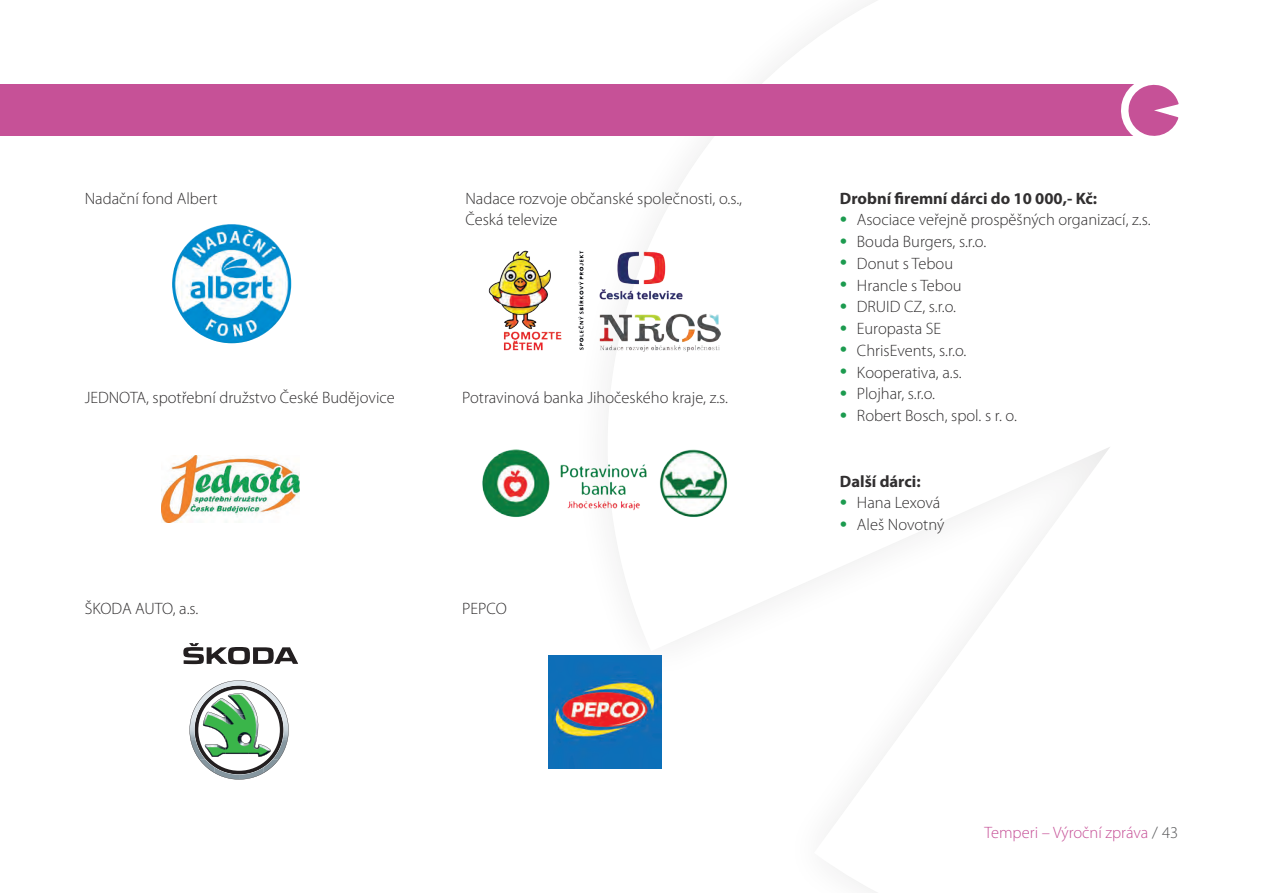
<style>
.page{position:relative;width:1263px;height:893px;background:#fff}
.page>*{position:absolute;margin:0;border:0;box-sizing:border-box;transform-origin:0 0}
.t1{font:300 16.5px/21.8px "Myriad Pro";color:#312f30}
.t2{font:700 16.5px "Myriad Pro";color:#312f30}
.t3{font:300 16.5px "Myriad Pro";color:#c65197}
.s1{font-size:30px;color:#1c9b4f}
.s2{color:#57585a}
</style>
<div class="page">
<img style="left:161px;top:455px;width:139px;height:67px">
<svg style="left:189px;top:680px;width:99px;height:99px"></svg>
<div style="left:241px;top:734px;width:9px;height:9px;background:#fff;border-radius:50%"></div>
<svg style="left:183px;top:643px;width:115px;height:21px"></svg>
<div style="left:0;top:85px;width:1154px;height:51px;background:#c65197"></div>
<svg style="left:1111px;top:84px;width:68px;height:52px"></svg>
<img style="left:172px;top:224px;width:119px;height:119px;border-radius:60px">
<img style="left:489px;top:250px;width:231px;height:101px">
<img style="left:548px;top:655px;width:113px;height:113px">
<img style="left:482px;top:449px;width:246px;height:77px">
<p class="t1" style="left:85px;top:187px;width:134px">Nadační fond Albert</p>
<p class="t1" style="left:85px;top:386px;width:311px">JEDNOTA, spotřební družstvo České Budějovice</p>
<p class="t1" style="left:465px;top:187px;width:278px">Nadace rozvoje občanské společnosti, o.s.,<br>Česká televize</p>
<p class="t2" style="left:839px;top:189px;width:259px">Drobní firemní dárci do 10 000,- Kč:</p>
<p class="t1" style="left:839px;top:209px;width:312px"><span class="s1">•</span> Asociace veřejně prospěšných organizací, z.s.</p>
<p class="t1" style="left:839px;top:231px;width:148px"><span class="s1">•</span> Bouda Burgers, s.r.o.</p>
<p class="t1" style="left:839px;top:252px;width:115px"><span class="s1">•</span> Donut s Tebou</p>
<p class="t1" style="left:839px;top:274px;width:123px"><span class="s1">•</span> Hrancle s Tebou</p>
<p class="t1" style="left:839px;top:296px;width:118px"><span class="s1">•</span> DRUID CZ, s.r.o.</p>
<p class="t1" style="left:839px;top:318px;width:103px"><span class="s1">•</span> Europasta SE</p>
<p class="t1" style="left:839px;top:339px;width:128px"><span class="s1">•</span> ChrisEvents, s.r.o.</p>
<p class="t1" style="left:839px;top:361px;width:123px"><span class="s1">•</span> Kooperativa, a.s.</p>
<p class="t1" style="left:839px;top:383px;width:97px"><span class="s1">•</span> Plojhar, s.r.o.</p>
<p class="t1" style="left:839px;top:405px;width:178px"><span class="s1">•</span> Robert Bosch, spol. s r. o.</p>
<p class="t1" style="left:462px;top:386px;width:267px">Potravinová banka Jihočeského kraje, z.s.</p>
<p class="t2" style="left:839px;top:471px;width:82px">Další dárci:</p>
<p class="t1" style="left:839px;top:492px;width:102px"><span class="s1">•</span> Hana Lexová</p>
<p class="t1" style="left:839px;top:513px;width:106px"><span class="s1">•</span> Aleš Novotný</p>
<p class="t1" style="left:85px;top:598px;width:115px">ŠKODA AUTO, a.s.</p>
<p class="t1" style="left:462px;top:598px;width:46px">PEPCO</p>
<p class="t3" style="left:984px;top:823px;width:195px">Temperi – Výroční zpráva <span class="s2">/ 43</span></p>
</div>
